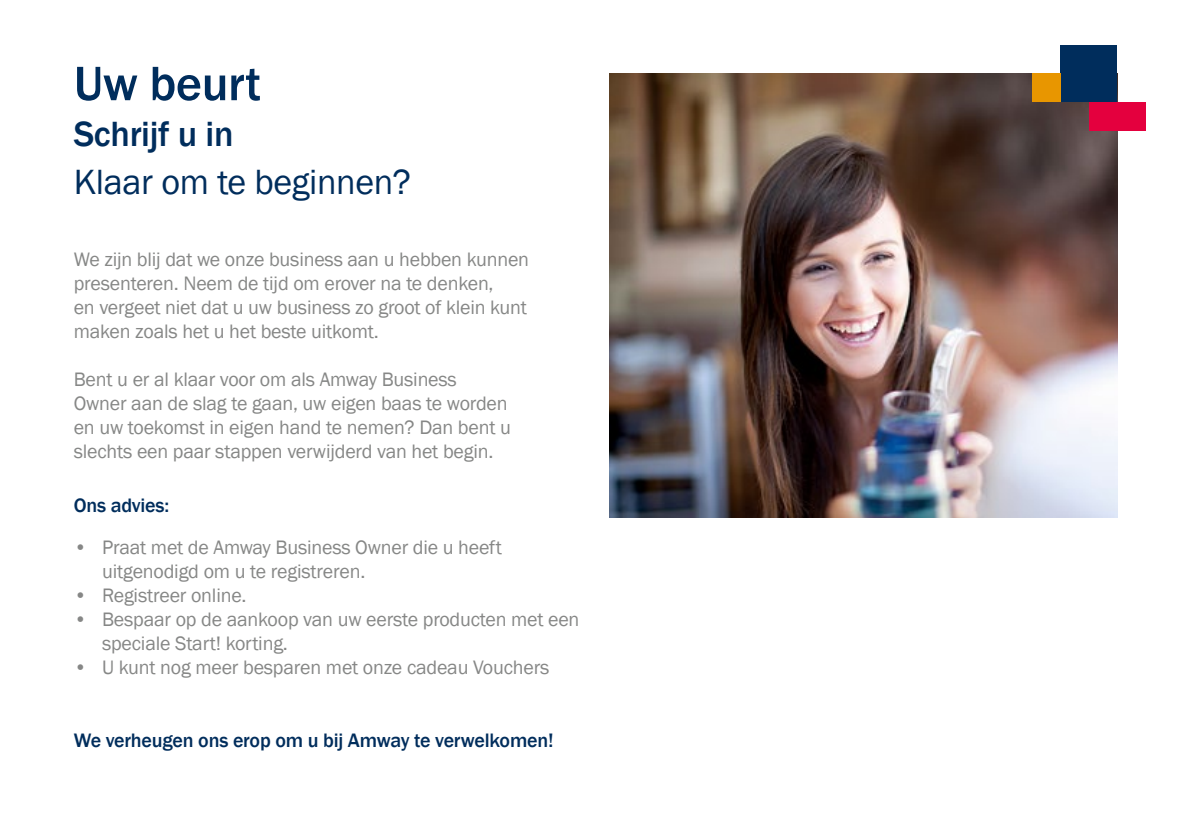
<style>
.page{position:relative;width:1191px;height:840px;background:#fff}
.page>*{position:absolute;margin:0;border:0;box-sizing:border-box;transform-origin:0 0}
.t1{font:500 50px "Franklin Gothic";letter-spacing:-.01em;color:#002d5c}
.t2{font:36px "Franklin Gothic";letter-spacing:-.01em;color:#002d5c}
.t3{font:500 36px "Franklin Gothic";letter-spacing:-.01em;color:#002d5c}
.t4{font:20px/24px "Franklin Gothic";letter-spacing:-.01em;color:#868786}
.t5{font:500 20px "Franklin Gothic";letter-spacing:-.01em;color:#002d5c}
</style>
<div class="page">
<img style="left:609px;top:74px;width:508px;height:443px">
<div style="left:1060px;top:45px;width:57px;height:57px;background:#002d5c"></div>
<div style="left:1032px;top:73px;width:28px;height:29px;background:#e89600"></div>
<div style="left:1089px;top:102px;width:56px;height:28px;background:#e4003e"></div>
<h1 class="t1" style="left:74px;top:53px;width:189px">Uw beurt</h1>
<h2 class="t3" style="left:74px;top:111px;width:161px">Schrijf u in</h2>
<h2 class="t2" style="left:74px;top:159px;width:339px">Klaar om te beginnen?</h2>
<p class="t4" style="left:74px;top:247px;width:457px">We zijn blij dat we onze business aan u hebben kunnen presenteren. Neem de tijd om erover na te denken,<br>en vergeet niet dat u uw business zo groot of klein kunt maken zoals het u het beste uitkomt.</p>
<p class="t4" style="left:74px;top:367px;width:439px">Bent u er al klaar voor om als Amway Business Owner aan de slag te gaan, uw eigen baas te worden en uw toekomst in eigen hand te nemen? Dan bent u slechts een paar stappen verwijderd van het begin.</p>
<p class="t5" style="left:74px;top:492px;width:97px">Ons advies:</p>
<p class="t4" style="left:102px;top:535px;width:401px;text-indent:-28px">• Praat met de Amway Business Owner die u heeft uitgenodigd om u te registreren.</p>
<p class="t4" style="left:74px;top:583px;width:174px">• Registreer online.</p>
<p class="t4" style="left:102px;top:607px;width:479px;text-indent:-28px">• Bespaar op de aankoop van uw eerste producten met een speciale Start! korting.</p>
<p class="t4" style="left:74px;top:655px;width:477px">• U kunt nog meer besparen met onze cadeau Vouchers</p>
<p class="t5" style="left:74px;top:727px;width:481px">We verheugen ons erop om u bij Amway te verwelkomen!</p>
</div>
